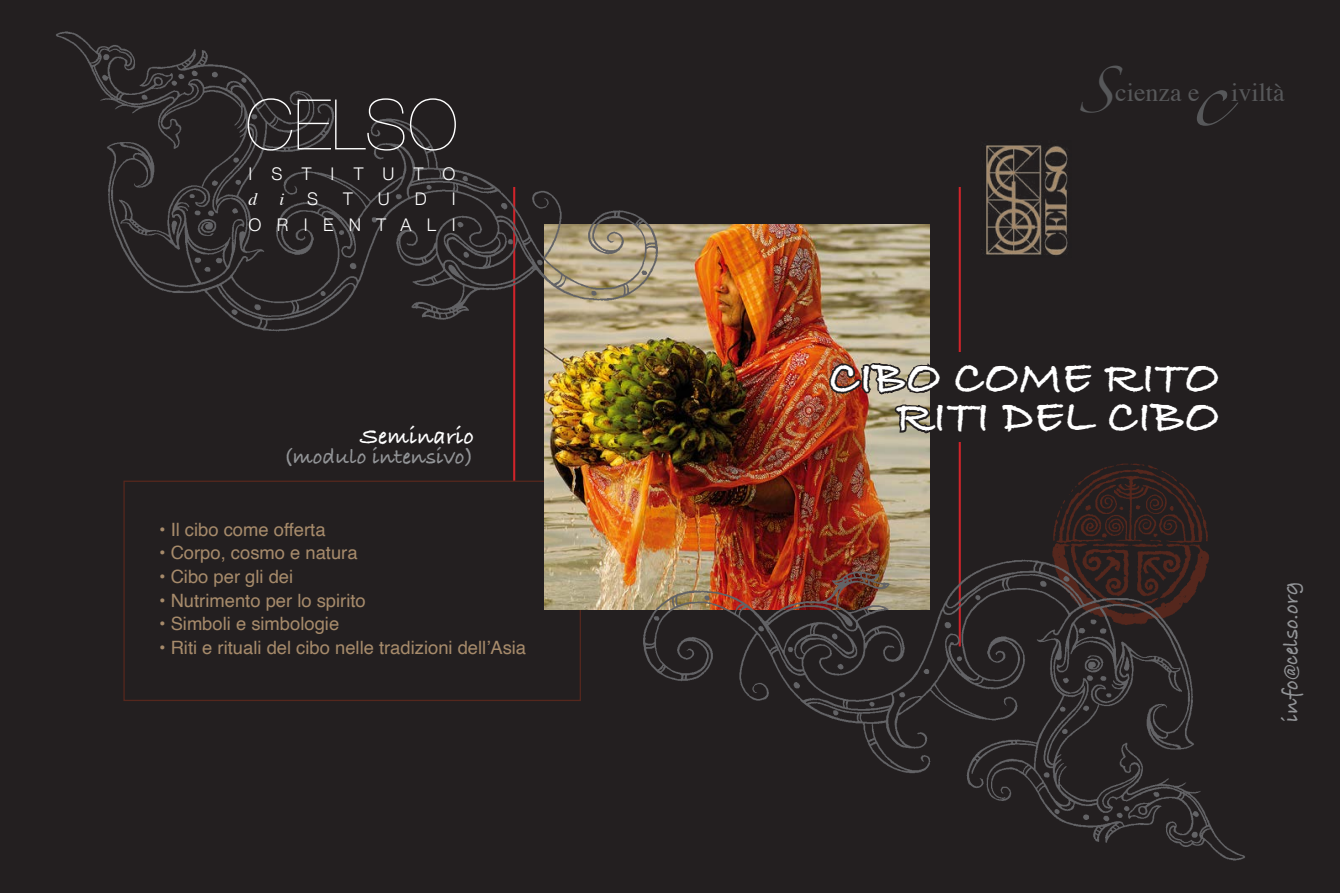
<style>
.page{position:relative;width:1340px;height:893px;background:#fff}
.page>*{position:absolute;margin:0;border:0;box-sizing:border-box;transform-origin:0 0}
.t1{font:200 69.83px "Helvetica Neue";color:#fff}
.t2{font:63px "Zapfino";color:#57585a}
.t3{font:700 48.65px "Bradley Hand ITCTT";color:#fff}
.t4{font:42px "Zapfino";color:#57585a}
.t5{font:26.07px "Times";color:#57585a}
.t6{font:700 24.32px "Bradley Hand ITCTT";color:#fff}
.t7{font:700 22.57px "Bradley Hand ITCTT";color:#939598}
.t8{font:18.38px "Helvetica";color:#a78b6b}
.t9{font:300 17.5px "Helvetica Neue";letter-spacing:.88em;color:#fff}
.t10{font:300 17.5px "Helvetica Neue";letter-spacing:1.1em;color:#fff}
.t11{font:italic 17.5px "Times";color:#fff}
.s1{color:#231f20}
</style>
<div class="page">
<div style="left:0;top:0;width:1339px;height:893px;background:#231f20"></div>
<hr style="left:513px;top:187px;width:2px;height:459px;background:#d1232a">
<div style="left:124px;top:481px;width:456px;height:219px;background:#231f20"></div>
<div style="left:123px;top:481px;width:458px;height:220px;border:1px solid #55271d"></div>
<img style="left:544px;top:224px;width:385px;height:385px">
<hr style="left:958px;top:187px;width:2px;height:459px;background:#d1232a">
<img style="left:56px;top:31px;width:604px;height:309px">
<div style="left:949px;top:352px;width:15px;height:89px;background:#231f20"></div>
<img style="left:986px;top:145px;width:82px;height:110px">
<img style="left:1053px;top:463px;width:155px;height:87px">
<img style="left:640px;top:550px;width:605px;height:311px">
<p class="t1" style="left:246px;top:70px;width:214px">CELSO</p>
<p class="t10" style="left:248px;top:160px;width:209px">ISTITUTO</p>
<p class="t11" style="left:248px;top:189px;width:10px">d</p>
<p class="t11" style="left:280px;top:189px;width:6px">i</p>
<p class="t9" style="left:307px;top:185px;width:13px">S</p>
<p class="t9" style="left:343px;top:185px;width:11px">T</p>
<p class="t9" style="left:378px;top:185px;width:13px">U</p>
<p class="t9" style="left:415px;top:185px;width:13px">D</p>
<p class="t9" style="left:452px;top:185px;width:5px">I</p>
<p class="t9" style="left:248px;top:211px;width:209px">ORIENTALI</p>
<p class="t6" style="left:360px;top:417px;width:115px">Seminario</p>
<p class="t7" style="left:283px;top:440px;width:192px">(modulo intensivo)</p>
<p class="t8" style="left:159px;top:515px;width:168px">• Il cibo come offerta</p>
<p class="t8" style="left:159px;top:539px;width:200px">• Corpo, cosmo e natura</p>
<p class="t8" style="left:159px;top:562px;width:136px">• Cibo per gli dei</p>
<p class="t8" style="left:159px;top:586px;width:208px">• Nutrimento per lo spirito</p>
<p class="t8" style="left:159px;top:609px;width:182px">• Simboli e simbologie</p>
<p class="t8" style="left:159px;top:633px;width:368px">• Riti e rituali del cibo nelle tradizioni dell’Asia</p>
<p class="t4" style="left:1077px;top:73px;width:36px">S</p>
<p class="t5" style="left:1115px;top:76px;width:171px">cienza e iviltà</p>
<p class="t2" style="left:1188px;top:66px;width:35px">c</p>
<p class="t3" style="left:828px;top:340px;width:392px"><span class="s1">CIBO</span> COME RITO</p>
<p class="t3" style="left:896px;top:380px;width:325px"><span class="s1">R</span>ITI DEL CIBO</p>
<p class="t7" style="left:1273px;top:722px;width:142px;rotate:-90deg">info@celso.org</p>
</div>
